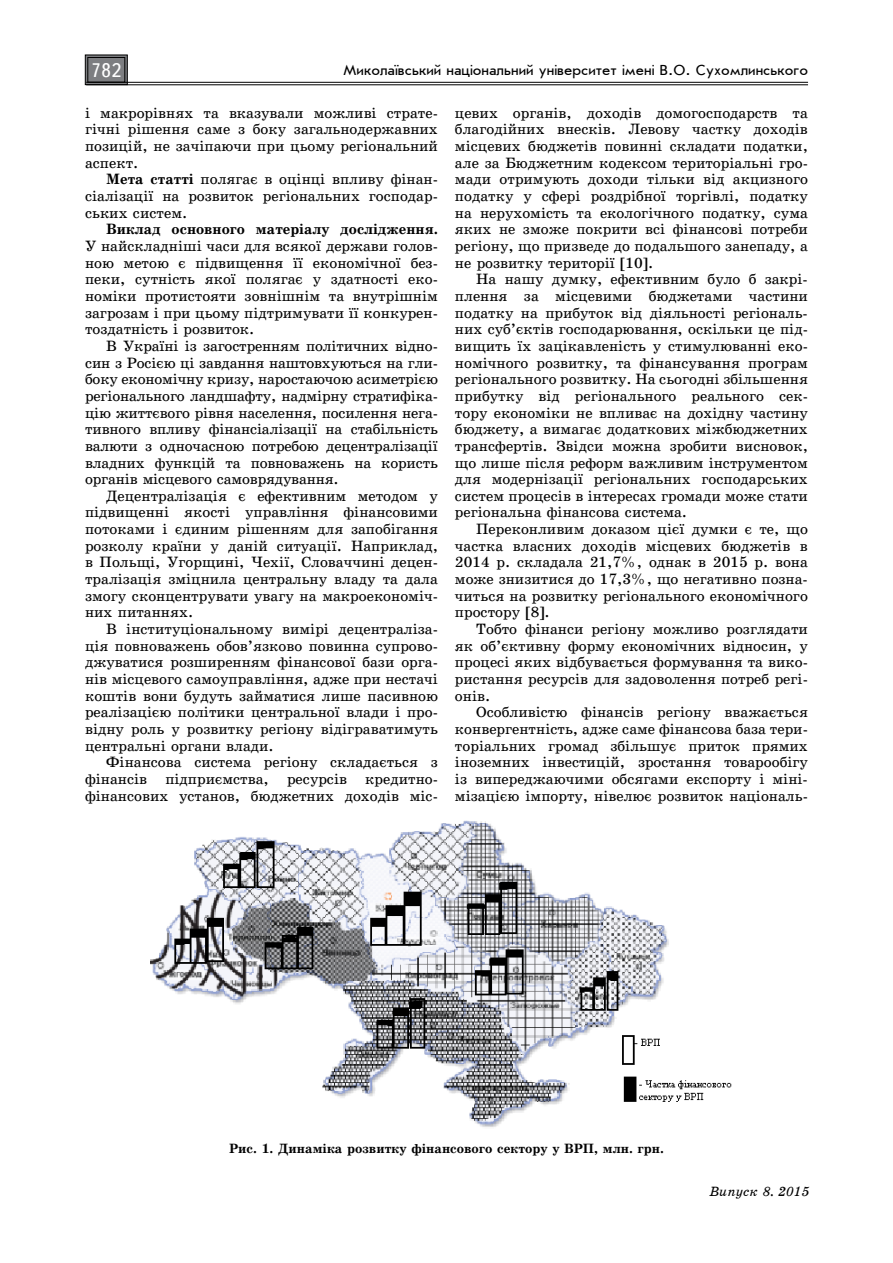
<style>
.page{position:relative;width:893px;height:1263px;background:#fff}
.page>*{position:absolute;margin:0;border:0;box-sizing:border-box;transform-origin:0 0}
.t1{font:19.5px "Ukrainian Text";color:#fff}
.t2{font:15px/16.6px "Ukrainian School";color:#000;text-align:justify}
.t3{font:15px "Ukrainian Journal Sans";color:#000}
.t4{font:700 15px "Ukrainian School";color:#000}
.t5{font:700 13.5px "Ukrainian School";color:#000}
.t6{font:italic 13.5px "Ukrainian School";color:#000}
.s1{font-weight:700}
</style>
<div class="page">
<svg style="left:85px;top:54px;width:43px;height:31px"></svg>
<div style="left:88px;top:57px;width:37px;height:25px;border:1px solid #000"></div>
<hr style="left:86px;top:82px;width:722px;height:1px;background:#000">
<hr style="left:86px;top:85px;width:722px;height:1px;background:#000">
<img style="left:151px;top:820px;width:581px;height:307px">
<h1 class="t1" style="left:91px;top:60px;width:32px">782</h1>
<p class="t3" style="left:343px;top:63px;width:466px">Миколаївський національний університет імені В.О. Сухомлинського</p>
<p class="t2" style="left:85px;top:104px;width:354px">і макрорівнях та вказували можливі страте&shy;гічні рішення саме з боку загальнодержавних позицій, не зачіпаючи при цьому регіональний аспект.</p>
<p class="t2" style="left:85px;top:171px;width:354px;text-indent:21px"><span class="s1">Мета статті</span> полягає в оцінці впливу фінан&shy;сіалізації на розвиток регіональних господар&shy;ських систем.</p>
<p class="t4" style="left:106px;top:221px;width:333px">Виклад основного матеріалу дослідження.</p>
<p class="t2" style="left:85px;top:238px;width:354px">У найскладніші часи для всякої держави голов&shy;ною метою є підвищення її економічної без&shy;пеки, сутність якої полягає у здатності еко&shy;номіки протистояти зовнішнім та внутрішнім загрозам і при цьому підтримувати її конкурен&shy;тоздатність і розвиток.</p>
<p class="t2" style="left:85px;top:338px;width:354px;text-indent:21px">В Україні із загостренням політичних відно&shy;син з Росією ці завдання наштовхуються на гли&shy;боку економічну кризу, наростаючою асиметрією регіонального ландшафту, надмірну стратифіка&shy;цію життєвого рівня населення, посилення нега&shy;тивного впливу фінансіалізації на стабільність валюти з одночасною потребою децентралізації владних функцій та повноважень на користь органів місцевого самоврядування.</p>
<p class="t2" style="left:85px;top:487px;width:354px;text-indent:21px">Децентралізація є ефективним методом у підвищенні якості управління фінансовими потоками і єдиним рішенням для запобігання розколу країни у даній ситуації. Наприклад, в Польщі, Угорщині, Чехії, Словаччині децен&shy;тралізація зміцнила центральну владу та дала змогу сконцентрувати увагу на макроекономіч&shy;них питаннях.</p>
<p class="t2" style="left:85px;top:621px;width:354px;text-indent:21px">В інституціональному вимірі децентраліза&shy;ція повноважень обов’язково повинна супрово&shy;джуватися розширенням фінансової бази орга&shy;нів місцевого самоуправління, адже при нестачі коштів вони будуть займатися лише пасивною реалізацією політики центральної влади і про&shy;відну роль у розвитку регіону відіграватимуть центральні органи влади.</p>
<p class="t2" style="left:85px;top:754px;width:354px;text-indent:21px">Фінансова система регіону складається з фінансів підприємства, ресурсів кредитно&shy;фінансових установ, бюджетних доходів міс-</p>
<p class="t2" style="left:455px;top:104px;width:354px">цевих органів, доходів домогосподарств та благодійних внесків. Левову частку доходів місцевих бюджетів повинні складати податки, але за Бюджетним кодексом територіальні гро&shy;мади отримують доходи тільки від акцизного податку у сфері роздрібної торгівлі, податку на нерухомість та екологічного податку, сума яких не зможе покрити всі фінансові потреби регіону, що призведе до подальшого занепаду, а не розвитку території [10].</p>
<p class="t2" style="left:455px;top:271px;width:354px;text-indent:21px">На нашу думку, ефективним було б закрі&shy;плення за місцевими бюджетами частини податку на прибуток від діяльності регіональ&shy;них суб’єктів господарювання, оскільки це під&shy;вищить їх зацікавленість у стимулюванні еко&shy;номічного розвитку, та фінансування програм регіонального розвитку. На сьогодні збільшення прибутку від регіонального реального сек&shy;тору економіки не впливає на дохідну частину бюджету, а вимагає додаткових міжбюджетних трансфертів. Звідси можна зробити висновок, що лише після реформ важливим інструментом для модернізації регіональних господарських систем процесів в інтересах громади може стати регіональна фінансова система.</p>
<p class="t2" style="left:455px;top:521px;width:354px;text-indent:21px">Переконливим доказом цієї думки є те, що частка власних доходів місцевих бюджетів в 2014 р. складала 21,7%, однак в 2015 р. вона може знизитися до 17,3%, що негативно позна&shy;читься на розвитку регіонального економічного простору [8].</p>
<p class="t2" style="left:455px;top:621px;width:354px;text-indent:21px">Тобто фінанси регіону можливо розглядати як об’єктивну форму економічних відносин, у процесі яких відбувається формування та вико&shy;ристання ресурсів для задоволення потреб регі&shy;онів.</p>
<p class="t2" style="left:455px;top:704px;width:354px;text-indent:21px">Особливістю фінансів регіону вважається конвергентність, адже саме фінансова база тери&shy;торіальних громад збільшує приток прямих іноземних інвестицій, зростання товарообігу із випереджаючими обсягами експорту і міні&shy;мізацією імпорту, нівелює розвиток національ-</p>
<p class="t5" style="left:229px;top:1141px;width:436px">Рис. 1. Динаміка розвитку фінансового сектору у ВРП, млн. грн.</p>
<p class="t6" style="left:709px;top:1183px;width:102px">Випуск 8. 2015</p>
</div>
